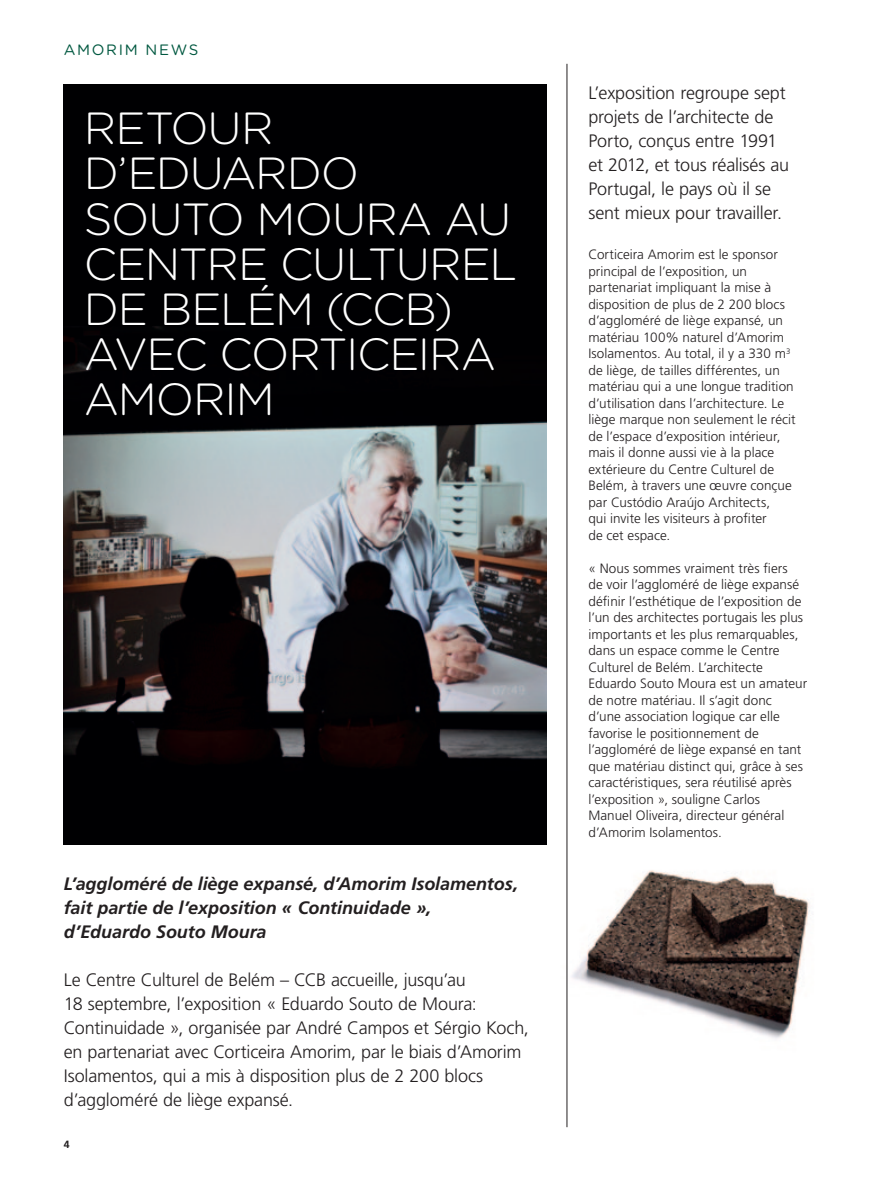
<style>
.page{position:relative;width:872px;height:1191px;background:#fff}
.page>*{position:absolute;margin:0;border:0;box-sizing:border-box;transform-origin:0 0}
.t1{font:300 45px/45px "Gotham Rounded";letter-spacing:-.035em;color:#fff}
.t2{font:300 18px/24px "Frutiger LT Std";letter-spacing:-.01em;color:#231f20}
.t3{font:italic 700 18px/24px "Frutiger LT Std";letter-spacing:-.005em;color:#231f20}
.t4{font:15px "Gotham Rounded";letter-spacing:.115em;color:#005840}
.t5{font:300 13.5px/16.5px "Frutiger LT Std";letter-spacing:.005em;color:#231f20}
.t6{font:700 10.5px "Frutiger LT Std";color:#231f20}
</style>
<div class="page">
<img style="left:567px;top:855px;width:243px;height:214px">
<hr style="left:566px;top:64px;width:1px;height:1063px;background:#231f20">
<img style="left:64px;top:84px;width:482px;height:760px">
<p class="t4" style="left:64px;top:39px;width:136px">AMORIM NEWS</p>
<h1 class="t1" style="left:84px;top:104px;width:77px">RETOUR<br>D’EDUARDO<br>SOUTO</h1>
<h1 class="t1" style="left:256px;top:194px;width:35px">MOURA</h1>
<h1 class="t1" style="left:444px;top:194px;width:32px">AU</h1>
<h1 class="t1" style="left:84px;top:239px;width:31px">CENTRE</h1>
<h1 class="t1" style="left:280px;top:239px;width:119px">CU LTURE</h1>
<h1 class="t1" style="left:489px;top:239px;width:29px">L</h1>
<h1 class="t1" style="left:84px;top:284px;width:371px">DE BELÉM (CCB)<br>AVEC CORTICEIRA<br>AMORIM</h1>
<h2 class="t3" style="left:64px;top:871px;width:456px">L’aggloméré de liège expansé, d’Amorim Isolamentos, fait partie de l’exposition « Continuidade », d’Eduardo Souto Moura</h2>
<p class="t2" style="left:64px;top:968px;width:466px">Le Centre Culturel de Belém – CCB accueille, jusqu’au<br>18 septembre, l’exposition « Eduardo Souto de Moura:<br>Continuidade », organisée par André Campos et Sérgio Koch, en partenariat avec Corticeira Amorim, par le biais d’Amorim Isolamentos, qui a mis à disposition plus de 2 200 blocs d’aggloméré de liège expansé.</p>
<p class="t6" style="left:64px;top:1138px;width:7px">4</p>
<h2 class="t2" style="left:588px;top:81px;width:202px">L’exposition regroupe sept projets de l’architecte de<br>Porto, conçus entre 1991 et 2012, et tous réalisés au<br>Portugal, le pays où il se sent mieux pour travailler.</h2>
<p class="t5" style="left:588px;top:246px;width:209px">Corticeira Amorim est le sponsor principal de l’exposition, un partenariat impliquant la mise à disposition de plus de 2 200 blocs d’aggloméré de liège expansé, un matériau 100% naturel d’Amorim Isolamentos. Au total, il y a 330 m<sup>3 </sup>de liège, de tailles différentes, un matériau qui a une longue tradition d’utilisation dans l’architecture. Le liège marque non seulement le récit de l’espace d’exposition intérieur, mais il donne aussi vie à la place extérieure du Centre Culturel de Belém, à travers une œuvre conçue par Custódio Araújo Architects,<br>qui invite les visiteurs à profiter<br>de cet espace.</p>
<p class="t5" style="left:588px;top:560px;width:220px">« Nous sommes vraiment très fiers<br>de voir l’aggloméré de liège expansé définir l’esthétique de l’exposition de l’un des architectes portugais les plus importants et les plus remarquables, dans un espace comme le Centre Culturel de Belém. L’architecte Eduardo Souto Moura est un amateur de notre matériau. Il s’agit donc d’une association logique car elle favorise le positionnement de l’aggloméré de liège expansé en tant que matériau distinct qui, grâce à ses caractéristiques, sera réutilisé après l’exposition », souligne Carlos<br>Manuel Oliveira, directeur général d’Amorim Isolamentos.</p>
</div>
